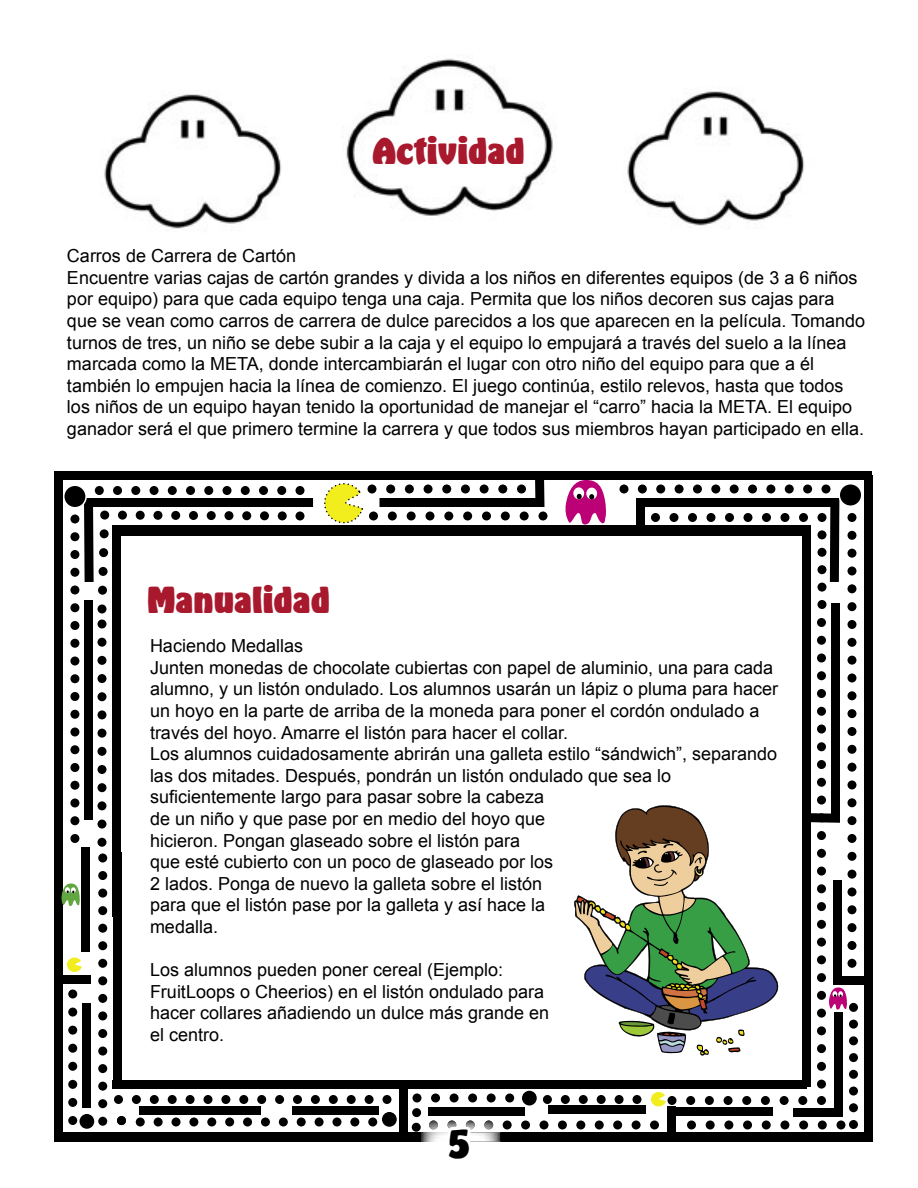
<style>
.page{position:relative;width:918px;height:1188px;background:#fff}
.page>*{position:absolute;margin:0;border:0;box-sizing:border-box;transform-origin:0 0}
.t1{font:40.5px "Vagabond";color:#000}
.t2{font:37.5px "Vagabond";color:#a9192d}
.t3{font:18px/21.6px "Arial";color:#000}
</style>
<div class="page">
<img style="left:346px;top:58px;width:207px;height:158px">
<img style="left:627px;top:91px;width:177px;height:135px">
<img style="left:104px;top:94px;width:177px;height:135px">
<div style="left:864px;top:476px;width:9px;height:665px;background:#000"></div>
<div style="left:58px;top:471px;width:814px;height:9px;background:#000"></div>
<div style="left:54px;top:471px;width:9px;height:411px;background:#000"></div>
<div style="left:54px;top:850px;width:9px;height:290px;background:#000"></div>
<div style="left:834px;top:976px;width:39px;height:9px;background:#000"></div>
<svg style="left:61px;top:480px;width:801px;height:662px"></svg>
<h2 class="t2" style="left:372px;top:129px;width:154px">Actividad</h2>
<p class="t3" style="left:67px;top:245px;width:800px">Carros de Carrera de Cartón<br>Encuentre varias cajas de cartón grandes y divida a los niños en diferentes equipos (de 3 a 6 niños por equipo) para que cada equipo tenga una caja. Permita que los niños decoren sus cajas para que se vean como carros de carrera de dulce parecidos a los que aparecen en la película. Tomando turnos de tres, un niño se debe subir a la caja y el equipo lo empujará a través del suelo a la línea marcada como la META, donde intercambiarán el lugar con otro niño del equipo para que a él también lo empujen hacia la línea de comienzo. El juego continúa, estilo relevos, hasta que todos los niños de un equipo hayan tenido la oportunidad de manejar el “carro” hacia la META. El equipo ganador será el que primero termine la carrera y que todos sus miembros hayan participado en ella.</p>
<h2 class="t2" style="left:147px;top:577px;width:185px">Manualidad</h2>
<p class="t3" style="left:150px;top:635px;width:630px">Haciendo Medallas<br>Junten monedas de chocolate cubiertas con papel de aluminio, una para cada alumno, y un listón ondulado. Los alumnos usarán un lápiz o pluma para hacer un hoyo en la parte de arriba de la moneda para poner el cordón ondulado a través del hoyo. Amarre el listón para hacer el collar.<br>Los alumnos cuidadosamente abrirán una galleta estilo “sándwich”, separando las dos mitades. Después, pondrán un listón ondulado que sea lo suficientemente largo para pasar sobre la cabeza<br>de un niño y que pase por en medio del hoyo que<br>hicieron. Pongan glaseado sobre el listón para<br>que esté cubierto con un poco de glaseado por los<br>2 lados. Ponga de nuevo la galleta sobre el listón<br>para que el listón pase por la galleta y así hace la<br>medalla.</p>
<p class="t3" style="left:150px;top:959px;width:401px">Los alumnos pueden poner cereal (Ejemplo:<br>FruitLoops o Cheerios) en el listón ondulado para hacer collares añadiendo un dulce más grande en el centro.</p>
<h1 class="t1" style="left:447px;top:1120px;width:25px">5</h1>
</div>
